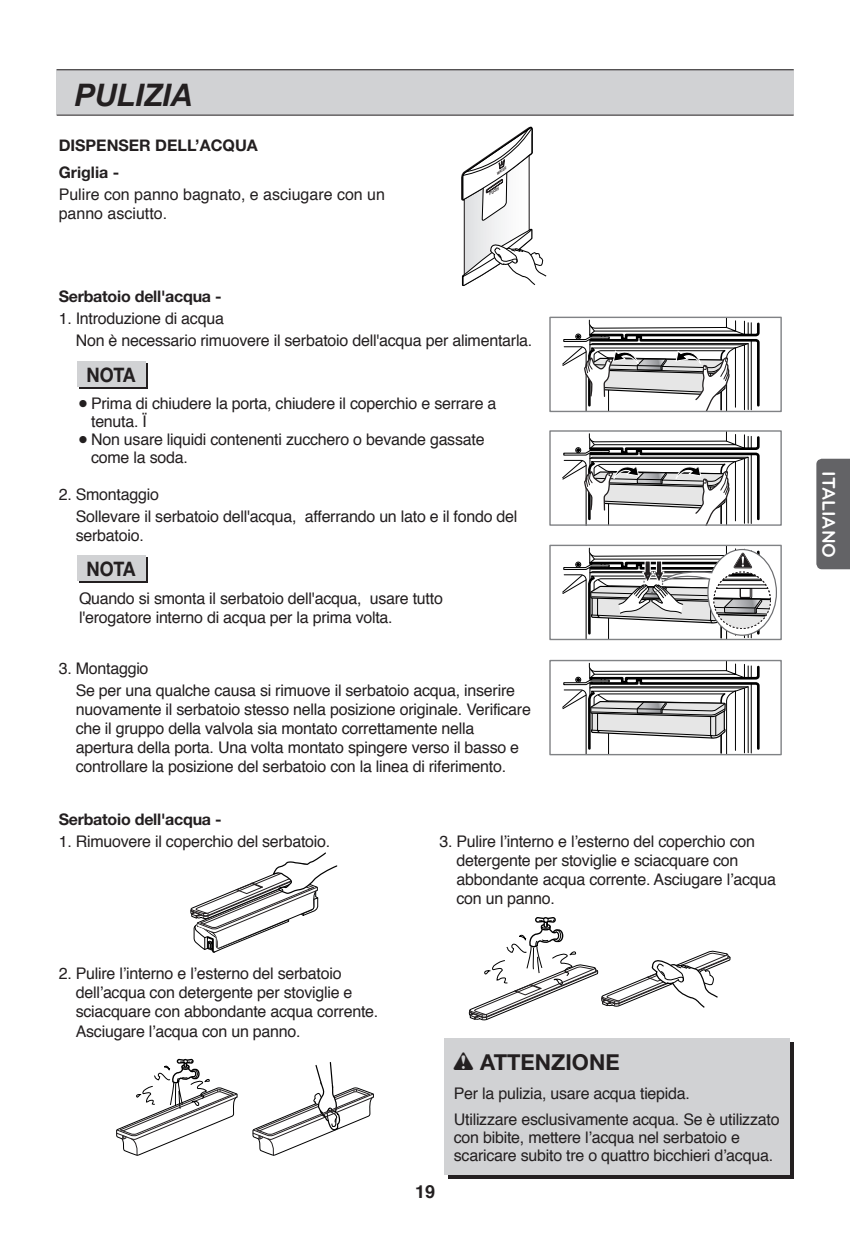
<style>
.page{position:relative;width:850px;height:1248px;background:#fff}
.page>*{position:absolute;margin:0;border:0;box-sizing:border-box;transform-origin:0 0}
.t1{font:italic 700 31px "Arial";letter-spacing:-.01em;color:#231f20}
.t2{font:700 22px "Helvetica Neue";color:#231f20}
.t3{font:700 20px "Helvetica Neue";letter-spacing:-.01em;color:#231f20;scale:.9 1}
.t4{font:700 19px "Bryant LG";color:#fff}
.t5{font:700 18px "Helvetica";color:#231f20}
.t6{font:16px/19.2px "Helvetica";letter-spacing:-.015em;color:#231f20}
.t7{font:700 16px/26.6px "Helvetica Neue";letter-spacing:-.015em;color:#231f20}
.t8{font:italic 500 3.4px "HYK Head Line";color:#231f20;scale:1.3 1}
.t9{font:italic 500 3px "HYK Head Line";color:#231f20;scale:1.28 1}
</style>
<div class="page">
<div style="left:57px;top:70px;width:737px;height:45px;background:#d1d2d4"></div>
<hr style="left:57px;top:69px;width:737px;height:1px;background:#231f20">
<hr style="left:57px;top:115px;width:737px;height:1px;background:#231f20">
<div style="left:816px;top:459px;width:34px;height:110px;background:#636366"></div>
<div style="left:448px;top:1043px;width:346px;height:136px;background:#231f20"></div>
<div style="left:444px;top:1039px;width:346px;height:136px;background:#d1d2d4"></div>
<svg style="left:461px;top:127px;width:86px;height:159px"></svg>
<svg style="left:79px;top:558px;width:68px;height:25px"></svg>
<div style="left:77px;top:556px;width:68px;height:25px;background:#d1d2d4"></div>
<svg style="left:79px;top:363px;width:68px;height:26px"></svg>
<div style="left:77px;top:361px;width:68px;height:26px;background:#d1d2d4"></div>
<svg style="left:252px;top:1062px;width:122px;height:94px"></svg>
<svg style="left:116px;top:1058px;width:122px;height:98px"></svg>
<div style="left:549px;top:317px;width:233px;height:95px;border:1px solid #808285"></div>
<svg style="left:562px;top:317px;width:199px;height:94px"></svg>
<div style="left:549px;top:545px;width:233px;height:95px;border:1px solid #808285"></div>
<svg style="left:562px;top:545px;width:216px;height:94px"></svg>
<div style="left:549px;top:430px;width:233px;height:96px;border:1px solid #808285"></div>
<svg style="left:562px;top:431px;width:199px;height:94px"></svg>
<svg style="left:562px;top:662px;width:198px;height:91px"></svg>
<hr style="left:638px;top:708px;width:23px;height:2px;background:#000">
<div style="left:549px;top:660px;width:233px;height:95px;border:1px solid #808285"></div>
<svg style="left:190px;top:852px;width:148px;height:101px"></svg>
<svg style="left:468px;top:917px;width:263px;height:104px"></svg>
<h1 class="t1" style="left:74px;top:78px;width:120px">PULIZIA</h1>
<p class="t7" style="left:59px;top:134px;width:201px">DISPENSER DELL’ACQUA<br>Griglia -</p>
<p class="t6" style="left:59px;top:186px;width:328px">Pulire con panno bagnato, e asciugare con un panno asciutto.</p>
<p class="t9" style="left:496px;top:173px;width:10px;rotate:-34deg">WATER</p>
<p class="t8" style="left:488px;top:193px;width:10px;rotate:-32deg">PUSH</p>
<p class="t7" style="left:59px;top:284px;width:164px">Serbatoio dell'acqua -</p>
<p class="t6" style="left:76px;top:308px;width:458px;line-height:22px;text-indent:-17px">1. Introduzione di acqua<br>Non è necessario rimuovere il serbatoio dell'acqua per alimentarla.</p>
<p class="t3" style="left:87px;top:368px;width:56px">NOTA</p>
<p class="t6" style="left:91px;top:396px;width:407px;line-height:18px;text-indent:-12px">● Prima di chiudere la porta, chiudere il coperchio e serrare a tenuta. Ï</p>
<p class="t6" style="left:91px;top:432px;width:395px;line-height:18px;text-indent:-12px">● Non usare liquidi contenenti zucchero o bevande gassate come la soda.</p>
<p class="t6" style="left:76px;top:485px;width:443px;line-height:22px;text-indent:-17px">2. Smontaggio<br>Sollevare il serbatoio dell'acqua, afferrando un lato e il fondo del</p>
<p class="t6" style="left:76px;top:527px;width:70px">serbatoio.</p>
<p class="t3" style="left:87px;top:562px;width:56px">NOTA</p>
<p class="t6" style="left:79px;top:590px;width:365px">Quando si smonta il serbatoio dell'acqua, usare tutto l'erogatore interno di acqua per la prima volta.</p>
<p class="t6" style="left:76px;top:658px;width:441px;line-height:22px;text-indent:-17px">3. Montaggio<br>Se per una qualche causa si rimuove il serbatoio acqua, inserire</p>
<p class="t6" style="left:76px;top:701px;width:457px">nuovamente il serbatoio stesso nella posizione originale. Verificare che il gruppo della valvola sia montato correttamente nella apertura della porta. Una volta montato spingere verso il basso e controllare la posizione del serbatoio con la linea di riferimento.</p>
<p class="t7" style="left:59px;top:807px;width:164px">Serbatoio dell'acqua -</p>
<p class="t6" style="left:59px;top:833px;width:273px">1. Rimuovere il coperchio del serbatoio.</p>
<p class="t6" style="left:76px;top:965px;width:304px;text-indent:-17px">2. Pulire l’interno e l’esterno del serbatoio dell’acqua con detergente per stoviglie e sciacquare con abbondante acqua corrente.<br>Asciugare l’acqua con un panno.</p>
<p class="t6" style="left:456px;top:833px;width:321px;text-indent:-17px">3. Pulire l’interno e l’esterno del coperchio con detergente per stoviglie e sciacquare con abbondante acqua corrente. Asciugare l’acqua con un panno.</p>
<p class="t5" style="left:415px;top:1184px;width:21px">19</p>
<h2 class="t2" style="left:480px;top:1054px;width:141px">ATTENZIONE</h2>
<p class="t6" style="left:454px;top:1082px;width:327px;line-height:25.4px">Per la pulizia, usare acqua tiepida.<br>Utilizzare esclusivamente acqua. Se è utilizzato</p>
<p class="t6" style="left:454px;top:1129px;width:321px;line-height:18px">con bibite, mettere l’acqua nel serbatoio e scaricare subito tre o quattro bicchieri d’acqua.</p>
<p class="t4" style="left:836px;top:471px;width:88px;rotate:90deg">ITALIANO</p>
</div>
